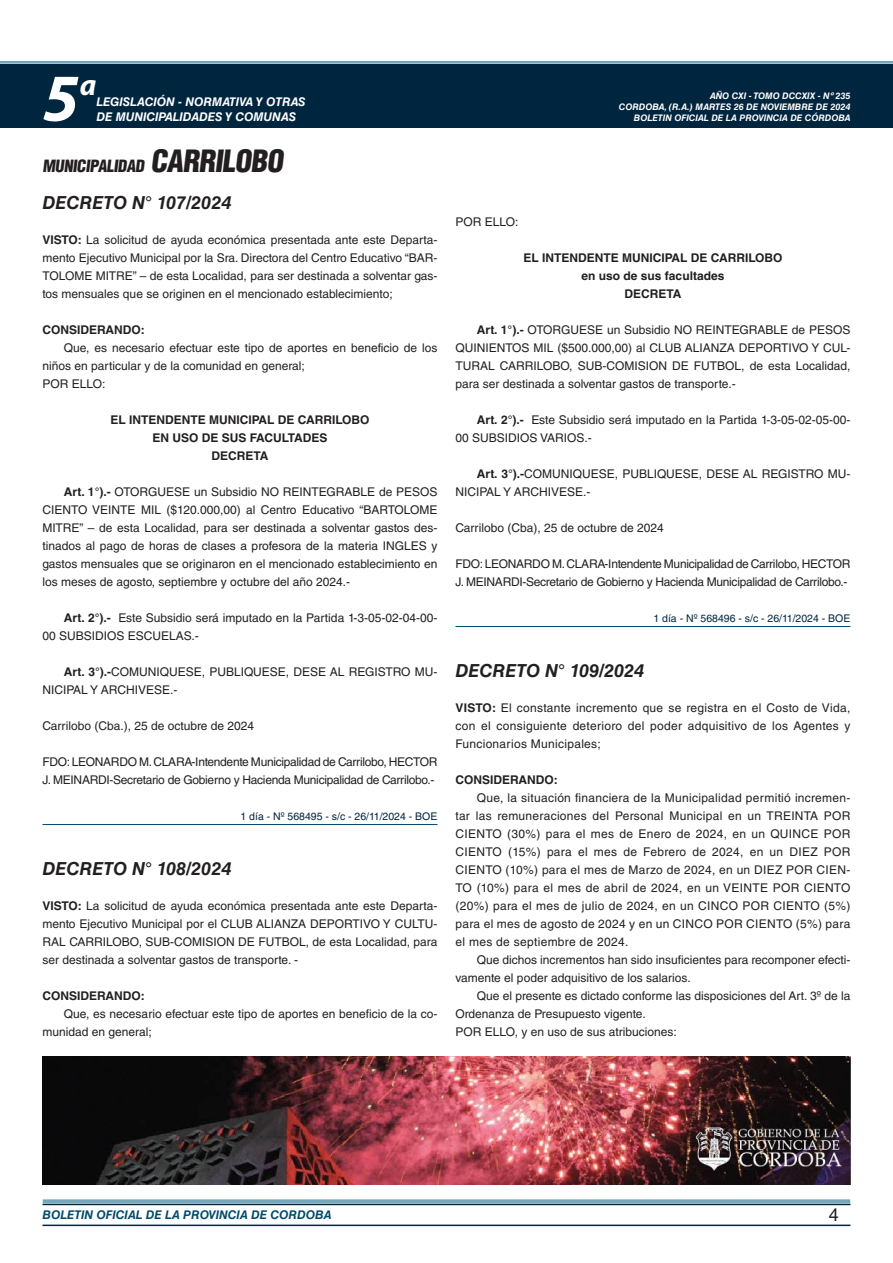
<style>
.page{position:relative;width:893px;height:1263px;background:#fff}
.page>*{position:absolute;margin:0;border:0;box-sizing:border-box;transform-origin:0 0}
.t1{font:italic 700 67.5px "Myriad Pro";color:#fff}
.t2{font:italic 700 30px "Myriad Pro";color:#fff}
.NOMBRE_DE_MINISTERIO{font:italic 700 18px "Helvetica LT Std";color:#231f20}
.t3{font:18px "Helvetica LT Std";color:#231f20}
.BASE{font:900 condensed 16.5px "Helvetica LT Std";color:#231f20}
.TEXTO_BASE{font:12px/18px "Helvetica LT Std";color:#231f20}
.TEXTO_BASE-2{font:12px/18px "Helvetica LT Std";letter-spacing:-.025em;color:#231f20}
.RESUELVE{font:700 12px "Helvetica LT Std";color:#231f20}
.t4{font:italic 700 12px "Helvetica LT Std";color:#fff}
.TEXTO_BASE-3{font:700 12px "Helvetica LT Std";color:#231f20}
.t5{font:italic 700 12px "Helvetica LT Std";color:#004b6c}
.FECHA_DE_VENCIMIENTO{font:10.5px "Helvetica LT Std";color:#00263f}
.t6{font:italic 700 9px/10.8px "Helvetica LT Std";color:#fff;text-align:right}
.s1{font-size:30px}
.s2{font-weight:700}
</style>
<div class="page">
<div style="left:0;top:61px;width:893px;height:6px;background:#fff;opacity:.75"></div>
<div style="left:0;top:64px;width:893px;height:64px;background:#00263f"></div>
<hr style="left:43px;top:1224px;width:807px;height:2px;background:#00263f">
<div style="left:42px;top:1198px;width:809px;height:8px;background:#fff;opacity:.75"></div>
<hr style="left:43px;top:824px;width:394px;height:1px;background:#004b6c">
<hr style="left:455px;top:626px;width:395px;height:1px;background:#004b6c">
<img style="left:43px;top:1056px;width:807px;height:129px">
<h1 class="t1" style="left:43px;top:54px;width:38px">5</h1>
<h2 class="t2" style="left:80px;top:66px;width:18px">a</h2>
<p class="t4" style="left:96px;top:95px;width:211px">LEGISLACIÓN - NORMATIVA Y OTRAS</p>
<p class="t4" style="left:96px;top:109px;width:201px">DE MUNICIPALIDADES Y COMUNAS</p>
<p class="BASE" style="left:43px;top:155px;width:247px">MUNICIPALIDAD <span class="s1">CARRILOBO</span></p>
<p class="NOMBRE_DE_MINISTERIO" style="left:43px;top:192px;width:190px">DECRETO N° 107/2024</p>
<p class="TEXTO_BASE" style="left:43px;top:231px;width:396px;text-align:justify"><span class="s2">VISTO:</span> La solicitud de ayuda económica presentada ante este Departa&shy;mento Ejecutivo Municipal por la Sra. Directora del Centro Educativo “BAR-TOLOME MITRE” – de esta Localidad, para ser destinada a solventar gas&shy;tos mensuales que se originen en el mencionado establecimiento;</p>
<p class="TEXTO_BASE-3" style="left:43px;top:322px;width:104px">CONSIDERANDO:</p>
<p class="TEXTO_BASE" style="left:43px;top:339px;width:396px;text-indent:21px">Que, es necesario efectuar este tipo de aportes en beneficio de los niños en particular y de la comunidad en general;</p>
<p class="TEXTO_BASE" style="left:43px;top:375px;width:64px">POR ELLO:</p>
<p class="RESUELVE" style="left:110px;top:412px;width:261px">EL INTENDENTE MUNICIPAL DE CARRILOBO</p>
<p class="RESUELVE" style="left:152px;top:430px;width:177px">EN USO DE SUS FACULTADES</p>
<p class="RESUELVE" style="left:212px;top:448px;width:58px">DECRETA</p>
<p class="TEXTO_BASE" style="left:43px;top:483px;width:396px;text-align:justify;text-indent:21px"><span class="s2">Art. 1°).-</span> OTORGUESE un Subsidio NO REINTEGRABLE de PESOS CIENTO VEINTE MIL ($120.000,00) al Centro Educativo “BARTOLOME MITRE” – de esta Localidad, para ser destinada a solventar gastos des&shy;tinados al pago de horas de clases a profesora de la materia INGLES y gastos mensuales que se originaron en el mencionado establecimiento en los meses de agosto, septiembre y octubre del año 2024.-</p>
<p class="TEXTO_BASE" style="left:43px;top:609px;width:396px;text-indent:21px"><span class="s2">Art. 2°).-</span> Este Subsidio será imputado en la Partida 1-3-05-02-04-00-<br>00 SUBSIDIOS ESCUELAS.-</p>
<p class="TEXTO_BASE" style="left:43px;top:663px;width:396px;text-indent:21px"><span class="s2">Art. 3°).-</span>COMUNIQUESE, PUBLIQUESE, DESE AL REGISTRO MU-<br>NICIPAL Y ARCHIVESE.-</p>
<p class="TEXTO_BASE" style="left:43px;top:717px;width:213px">Carrilobo (Cba.), 25 de octubre de 2024</p>
<p class="TEXTO_BASE-2" style="left:43px;top:753px;width:396px">FDO: LEONARDO M. CLARA-Intendente Municipalidad de Carrilobo, HECTOR<br>J. MEINARDI-Secretario de Gobierno y Hacienda Municipalidad de Carrilobo.-</p>
<p class="FECHA_DE_VENCIMIENTO" style="left:240px;top:810px;width:198px">1 día - Nº 568495 - s/c - 26/11/2024 - BOE</p>
<p class="NOMBRE_DE_MINISTERIO" style="left:43px;top:858px;width:190px">DECRETO N° 108/2024</p>
<p class="TEXTO_BASE" style="left:43px;top:897px;width:396px;text-align:justify"><span class="s2">VISTO:</span> La solicitud de ayuda económica presentada ante este Departa&shy;mento Ejecutivo Municipal por el CLUB ALIANZA DEPORTIVO Y CULTU-RAL CARRILOBO, SUB-COMISION DE FUTBOL, de esta Localidad, para ser destinada a solventar gastos de transporte. -</p>
<p class="TEXTO_BASE-3" style="left:43px;top:988px;width:104px">CONSIDERANDO:</p>
<p class="TEXTO_BASE" style="left:43px;top:1005px;width:396px;text-indent:21px">Que, es necesario efectuar este tipo de aportes en beneficio de la co&shy;munidad en general;</p>
<p class="TEXTO_BASE" style="left:455px;top:213px;width:64px">POR ELLO:</p>
<p class="t6" style="left:619px;top:91px;width:233px">AÑO CXI - TOMO DCCXIX - Nº 235<br>CORDOBA, (R.A.) MARTES 26 DE NOVIEMBRE DE 2024<br>BOLETIN OFICIAL DE LA PROVINCIA DE CÓRDOBA</p>
<p class="RESUELVE" style="left:523px;top:250px;width:261px">EL INTENDENTE MUNICIPAL DE CARRILOBO</p>
<p class="RESUELVE" style="left:582px;top:268px;width:144px">en uso de sus facultades</p>
<p class="RESUELVE" style="left:624px;top:286px;width:58px">DECRETA</p>
<p class="TEXTO_BASE" style="left:455px;top:321px;width:396px;text-align:justify;text-indent:21px"><span class="s2">Art. 1°).-</span> OTORGUESE un Subsidio NO REINTEGRABLE de PESOS QUINIENTOS MIL ($500.000,00) al CLUB ALIANZA DEPORTIVO Y CUL-TURAL CARRILOBO, SUB-COMISION DE FUTBOL, de esta Localidad, para ser destinada a solventar gastos de transporte.-</p>
<p class="TEXTO_BASE" style="left:455px;top:411px;width:396px;text-indent:21px"><span class="s2">Art. 2°).-</span> Este Subsidio será imputado en la Partida 1-3-05-02-05-00-<br>00 SUBSIDIOS VARIOS.-</p>
<p class="TEXTO_BASE" style="left:455px;top:465px;width:396px;text-indent:21px"><span class="s2">Art. 3°).-</span>COMUNIQUESE, PUBLIQUESE, DESE AL REGISTRO MU-<br>NICIPAL Y ARCHIVESE.-</p>
<p class="TEXTO_BASE" style="left:455px;top:519px;width:210px">Carrilobo (Cba), 25 de octubre de 2024</p>
<p class="TEXTO_BASE-2" style="left:455px;top:555px;width:396px">FDO: LEONARDO M. CLARA-Intendente Municipalidad de Carrilobo, HECTOR<br>J. MEINARDI-Secretario de Gobierno y Hacienda Municipalidad de Carrilobo.-</p>
<p class="FECHA_DE_VENCIMIENTO" style="left:653px;top:612px;width:198px">1 día - Nº 568496 - s/c - 26/11/2024 - BOE</p>
<p class="NOMBRE_DE_MINISTERIO" style="left:455px;top:660px;width:190px">DECRETO N° 109/2024</p>
<p class="TEXTO_BASE" style="left:455px;top:699px;width:396px;text-align:justify"><span class="s2">VISTO:</span> El constante incremento que se registra en el Costo de Vida, con el consiguiente deterioro del poder adquisitivo de los Agentes y Funcionarios Municipales;</p>
<p class="TEXTO_BASE-3" style="left:455px;top:772px;width:104px">CONSIDERANDO:</p>
<p class="TEXTO_BASE" style="left:455px;top:789px;width:396px;text-align:justify;text-indent:21px">Que, la situación financiera de la Municipalidad permitió incremen&shy;tar las remuneraciones del Personal Municipal en un TREINTA POR CIENTO (30%) para el mes de Enero de 2024, en un QUINCE POR CIENTO (15%) para el mes de Febrero de 2024, en un DIEZ POR CIENTO (10%) para el mes de Marzo de 2024, en un DIEZ POR CIEN-TO (10%) para el mes de abril de 2024, en un VEINTE POR CIENTO (20%) para el mes de julio de 2024, en un CINCO POR CIENTO (5%) para el mes de agosto de 2024 y en un CINCO POR CIENTO (5%) para el mes de septiembre de 2024.</p>
<p class="TEXTO_BASE" style="left:455px;top:951px;width:396px;text-indent:21px">Que dichos incrementos han sido insuficientes para recomponer efecti&shy;vamente el poder adquisitivo de los salarios.</p>
<p class="TEXTO_BASE" style="left:455px;top:987px;width:396px;text-indent:21px">Que el presente es dictado conforme las disposiciones del Art. 3º de la<br>Ordenanza de Presupuesto vigente.</p>
<p class="TEXTO_BASE" style="left:455px;top:1023px;width:223px">POR ELLO, y en uso de sus atribuciones:</p>
<p class="t5" style="left:43px;top:1208px;width:290px">BOLETIN OFICIAL DE LA PROVINCIA DE CORDOBA</p>
<h3 class="t3" style="left:829px;top:1204px;width:12px">4</h3>
</div>
